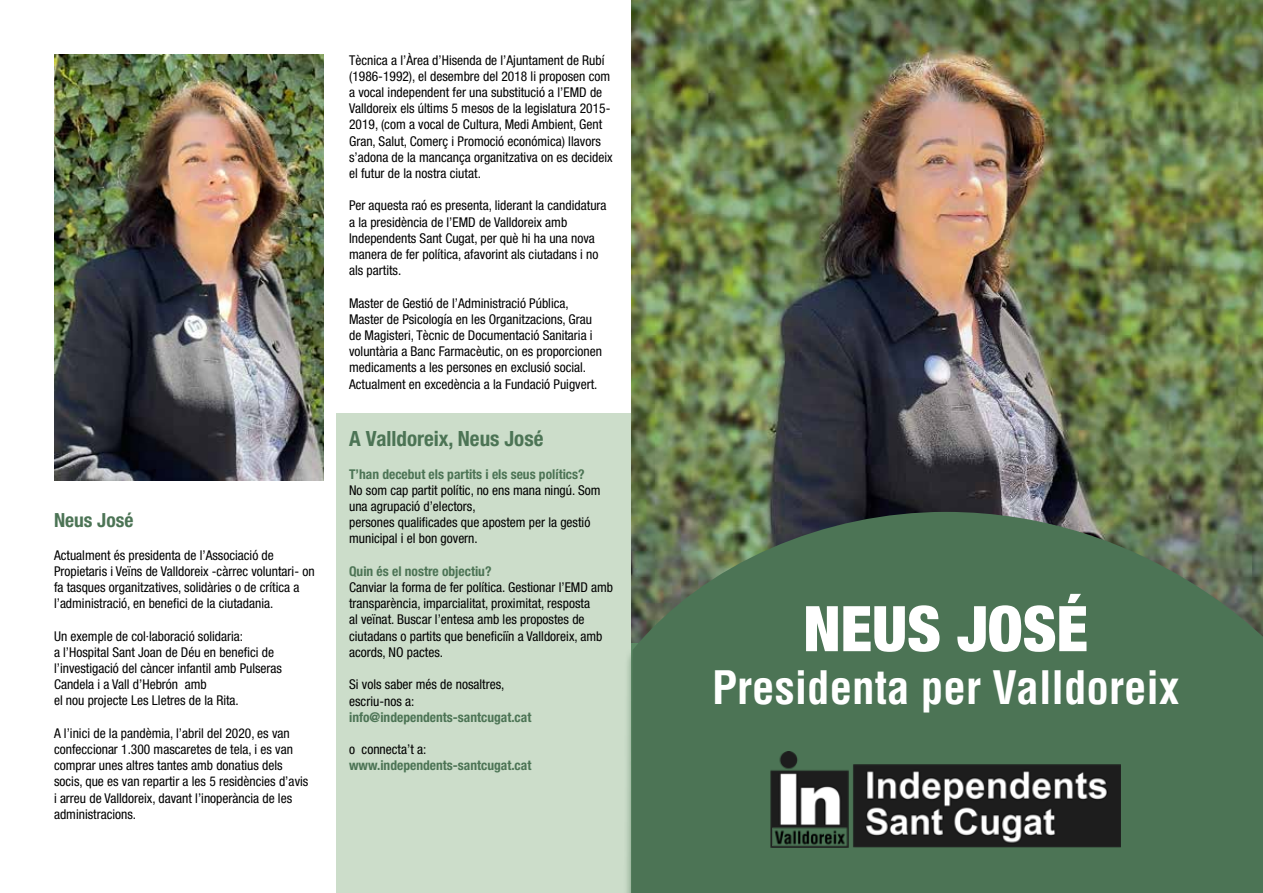
<style>
.page{position:relative;width:1263px;height:893px;background:#fff}
.page>*{position:absolute;margin:0;border:0;box-sizing:border-box;transform-origin:0 0}
.t1{font:900 condensed 63px "Helvetica Neue";color:#fff}
.t2{font:700 condensed 45px "Helvetica LT Std";color:#fff}
.t3{font:700 condensed 21px "Helvetica Neue";color:#4c7455}
.t4{font:700 condensed 19.5px "Helvetica Neue";color:#4c7455}
.t5{font:condensed 13.5px/16.2px "Helvetica Neue";color:#000}
.t6{font:700 condensed 13.5px "Helvetica Neue";color:#4c7455}
</style>
<div class="page">
<div style="left:336px;top:413px;width:295px;height:480px;background:#ccddca"></div>
<img style="left:54px;top:54px;width:270px;height:426px">
<img style="left:631px;top:0;width:632px;height:512px">
<svg style="left:631px;top:512px;width:632px;height:381px;background:#507355"></svg>
<img style="left:770px;top:751px;width:351px;height:96px">
<div style="left:699px;top:589px;width:480px;height:136px;background:#4c7455"></div>
<h3 class="t4" style="left:54px;top:508px;width:81px">Neus José</h3>
<p class="t5" style="left:54px;top:547px;width:262px">Actualment és presidenta de l’Associació de Propietaris i Veïns de Valldoreix -càrrec voluntari- on fa tasques organitzatives, solidàries o de crítica a l’administració, en benefici de la ciutadania.</p>
<p class="t5" style="left:54px;top:628px;width:230px">Un exemple de col·laboració solidaria:<br>a l’Hospital Sant Joan de Déu en benefici de l’investigació del càncer infantil amb Pulseras Candela i a Vall d’Hebrón amb<br>el nou projecte Les Lletres de la Rita.</p>
<p class="t5" style="left:54px;top:725px;width:256px">A l’inici de la pandèmia, l’abril del 2020, es van confeccionar 1.300 mascaretes de tela, i es van comprar unes altres tantes amb donatius dels socis, que es van repartir a les 5 residències d’avis i arreu de Valldoreix, davant l’inoperància de les administracions.</p>
<p class="t5" style="left:349px;top:52px;width:265px">Tècnica a l’Àrea d’Hisenda de l’Ajuntament de Rubí (1986-1992), el desembre del 2018 li proposen com a vocal independent fer una substitució a l’EMD de Valldoreix els últims 5 mesos de la legislatura 2015- 2019, (com a vocal de Cultura, Medi Ambient, Gent Gran, Salut, Comerç i Promoció económica) llavors s’adona de la mancança organitzativa on es decideix el futur de la nostra ciutat.</p>
<p class="t5" style="left:349px;top:197px;width:259px">Per aquesta raó es presenta, liderant la candidatura a la presidència de l’EMD de Valldoreix amb Independents Sant Cugat, per què hi ha una nova manera de fer política, afavorint als ciutadans i no als partits.</p>
<p class="t5" style="left:349px;top:295px;width:254px">Master de Gestió de l’Administració Pública, Master de Psicología en les Organitzacions, Grau de Magisteri, Tècnic de Documentació Sanitaria i voluntària a Banc Farmacèutic, on es proporcionen medicaments a les persones en exclusió social.<br>Actualment en excedència a la Fundació Puigvert.</p>
<h3 class="t3" style="left:349px;top:426px;width:196px">A Valldoreix, Neus José</h3>
<p class="t6" style="left:349px;top:466px;width:237px">T’han decebut els partits i els seus polítics?</p>
<p class="t5" style="left:349px;top:482px;width:253px">No som cap partit polític, no ens mana ningú. Som una agrupació d’electors,<br>persones qualificades que apostem per la gestió municipal i el bon govern.</p>
<p class="t6" style="left:349px;top:563px;width:144px">Quin és el nostre objectiu?</p>
<p class="t5" style="left:349px;top:579px;width:266px">Canviar la forma de fer política. Gestionar l’EMD amb transparència, imparcialitat, proximitat, resposta<br>al veïnat. Buscar l’entesa amb les propostes de ciutadans o partits que beneficiïn a Valldoreix, amb acords, NO pactes.</p>
<p class="t5" style="left:349px;top:676px;width:157px">Si vols saber més de nosaltres, escriu-nos a:</p>
<p class="t6" style="left:349px;top:709px;width:184px">info@independents-santcugat.cat</p>
<p class="t5" style="left:349px;top:741px;width:79px">o connecta’t a:</p>
<p class="t6" style="left:349px;top:757px;width:184px">www.independents-santcugat.cat</p>
<h1 class="t1" style="left:803px;top:577px;width:286px">NEUS JOSÉ</h1>
<h2 class="t2" style="left:712px;top:659px;width:468px">Presidenta per Valldoreix</h2>
</div>
